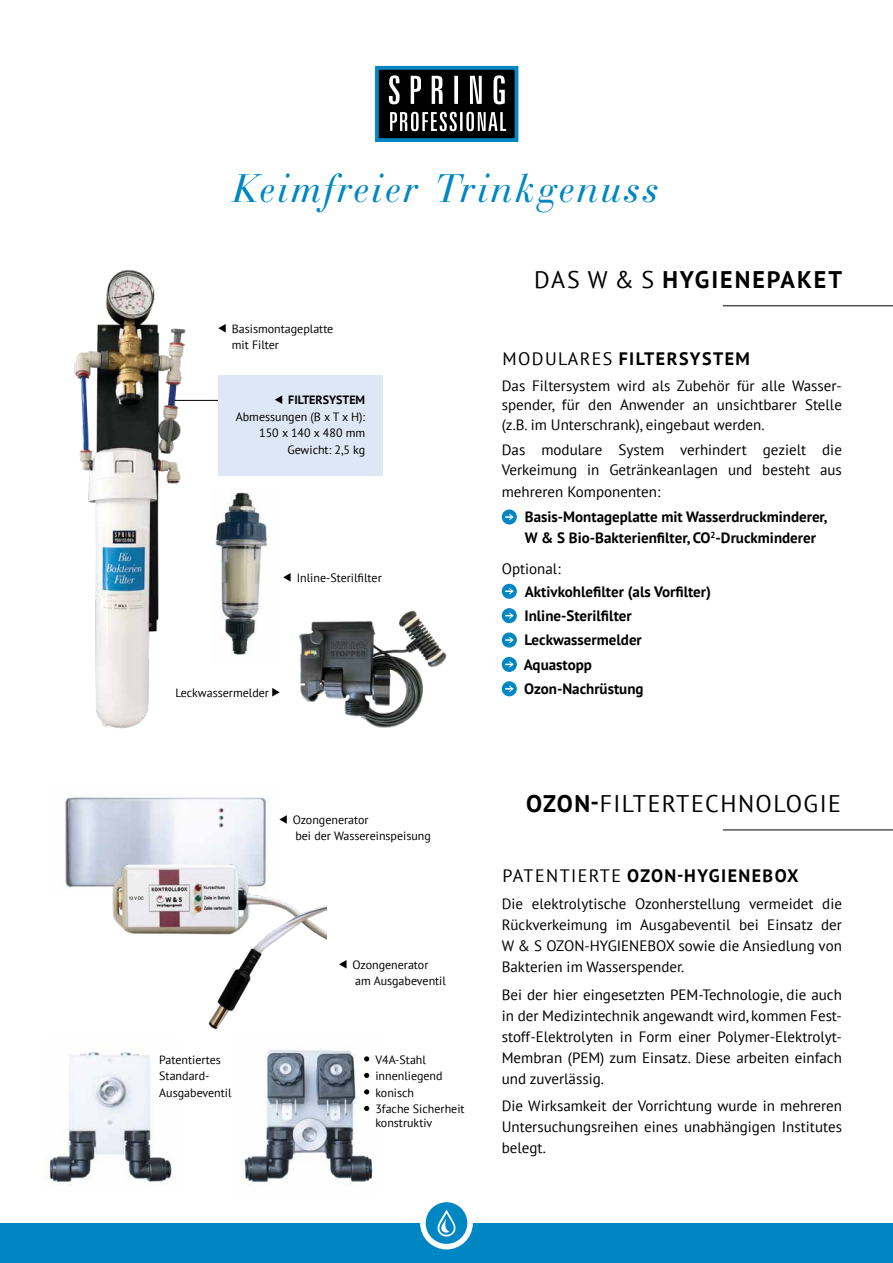
<style>
.page{position:relative;width:893px;height:1263px;background:#fff}
.page>*{position:absolute;margin:0;border:0;box-sizing:border-box;transform-origin:0 0}
.t1{font:italic 42px "Bauer Bodoni BT";letter-spacing:.08em;color:#0087c3}
.t2{font:24px "PT Sans";letter-spacing:.06em;color:#000}
.t3{font:700 24px "PT Sans";letter-spacing:.08em;color:#000}
.t4{font:700 18px "PT Sans";letter-spacing:.08em;color:#000}
.t5{font:15px/21px "PT Sans";color:#000;text-align:justify}
.t6{font:700 15px/24.5px "PT Sans";color:#000}
.t7{font:12px/16.5px "PT Sans";color:#000}
.t8{font:700 12px "PT Sans";color:#000}
.s1{font-weight:400}
.s2{font-weight:700}
</style>
<div class="page">
<div style="left:0;top:1223px;width:893px;height:40px;background:#0087c3"></div>
<img style="left:49px;top:1052px;width:123px;height:134px">
<img style="left:242px;top:1049px;width:131px;height:136px">
<hr style="left:173px;top:400px;width:110px;height:1px;background:#000">
<div style="left:218px;top:375px;width:164px;height:101px;background:#dde7f5"></div>
<svg style="left:275px;top:395px;width:7px;height:9px"></svg>
<svg style="left:375px;top:65px;width:144px;height:77px;background:#30444d"></svg>
<div style="left:502px;top:509px;width:15px;height:15px;background:#0087c3;border-radius:50%"></div>
<svg style="left:505px;top:514px;width:8px;height:6px"></svg>
<div style="left:502px;top:584px;width:15px;height:15px;background:#0087c3;border-radius:50%"></div>
<svg style="left:505px;top:588px;width:8px;height:6px"></svg>
<div style="left:502px;top:608px;width:15px;height:15px;background:#0087c3;border-radius:50%"></div>
<svg style="left:505px;top:612px;width:8px;height:7px"></svg>
<svg style="left:502px;top:632px;width:15px;height:16px"></svg>
<svg style="left:505px;top:637px;width:8px;height:6px"></svg>
<div style="left:502px;top:657px;width:15px;height:15px;background:#0087c3;border-radius:50%"></div>
<svg style="left:505px;top:661px;width:8px;height:7px"></svg>
<div style="left:502px;top:681px;width:15px;height:15px;background:#0087c3;border-radius:50%"></div>
<svg style="left:505px;top:685px;width:8px;height:7px"></svg>
<hr style="left:723px;top:305px;width:170px;height:1px;background:#000">
<hr style="left:723px;top:829px;width:170px;height:1px;background:#000">
<svg style="left:423px;top:1199px;width:47px;height:47px"></svg>
<div style="left:420px;top:1197px;width:53px;height:52px;border:6px solid #fff;border-radius:50%"></div>
<svg style="left:437px;top:1209px;width:18px;height:27px"></svg>
<img style="left:65px;top:797px;width:201px;height:92px">
<img style="left:108px;top:857px;width:218px;height:173px">
<img style="left:215px;top:492px;width:52px;height:163px">
<svg style="left:283px;top:573px;width:8px;height:9px"></svg>
<svg style="left:218px;top:324px;width:8px;height:8px"></svg>
<svg style="left:339px;top:960px;width:8px;height:8px"></svg>
<svg style="left:279px;top:815px;width:8px;height:9px"></svg>
<svg style="left:364px;top:1056px;width:5px;height:5px"></svg>
<svg style="left:364px;top:1073px;width:5px;height:5px"></svg>
<svg style="left:364px;top:1089px;width:5px;height:5px"></svg>
<svg style="left:364px;top:1106px;width:5px;height:5px"></svg>
<img style="left:74px;top:270px;width:123px;height:459px">
<img style="left:299px;top:610px;width:148px;height:118px">
<svg style="left:272px;top:688px;width:8px;height:8px"></svg>
<h1 class="t1" style="left:234px;top:163px;width:427px">Keimfreier Trinkgenuss</h1>
<p class="t7" style="left:232px;top:320px;width:103px">Basismontageplatte mit Filter</p>
<p class="t8" style="left:288px;top:392px;width:78px">FILTERSYSTEM</p>
<p class="t7" style="left:236px;top:408px;width:131px;text-align:right">Abmessungen (B x T x H):<br>150 x 140 x 480 mm<br>Gewicht: 2,5 kg</p>
<p class="t7" style="left:297px;top:569px;width:87px">Inline-Sterilfilter</p>
<p class="t7" style="left:175px;top:684px;width:95px">Leckwassermelder</p>
<h2 class="t3" style="left:534px;top:264px;width:309px"><span class="s1">DAS W &amp; S</span> HYGIENEPAKET</h2>
<p class="t4" style="left:502px;top:346px;width:249px"><span class="s1">MODULARES</span> FILTERSYSTEM</p>
<p class="t5" style="left:502px;top:375px;width:342px;line-height:19.5px">Das Filtersystem wird als Zubehör für alle Wasser&shy;spender, für den Anwender an unsichtbarer Stelle (z.B. im Unterschrank), eingebaut werden.</p>
<p class="t5" style="left:502px;top:440px;width:342px;line-height:19.5px">Das modulare System verhindert gezielt die<br>Verkeimung in Getränkeanlagen und besteht aus</p>
<p class="t5" style="left:502px;top:480px;width:160px">mehreren Komponenten:</p>
<p class="t6" style="left:525px;top:506px;width:304px;line-height:21px">Basis-Montageplatte mit Wasserdruckminderer,<br>W &amp; S Bio-Bakterienfilter, CO<sup>2</sup>-Druckminderer</p>
<p class="t5" style="left:502px;top:558px;width:60px">Optional:</p>
<p class="t6" style="left:524px;top:579px;width:189px">Aktivkohlefilter (als Vorfilter)<br>Inline-Sterilfilter<br>Leckwassermelder<br>Aquastopp<br>Ozon-Nachrüstung</p>
<p class="t7" style="left:293px;top:811px;width:140px">Ozongenerator<br>bei der Wassereinspeisung</p>
<p class="t7" style="left:353px;top:956px;width:95px">Ozongenerator am Ausgabeventil</p>
<p class="t7" style="left:159px;top:1051px;width:74px">Patentiertes<br>Standard-<br>Ausgabeventil</p>
<p class="t7" style="left:375px;top:1051px;width:91px">V4A-Stahl innenliegend konisch<br>3fache Sicherheit</p>
<p class="t7" style="left:375px;top:1114px;width:59px">konstruktiv</p>
<h2 class="t2" style="left:526px;top:788px;width:316px"><span class="s2">OZON-</span>FILTERTECHNOLOGIE</h2>
<p class="t4" style="left:502px;top:864px;width:298px"><span class="s1">PATENTIERTE</span> OZON-HYGIENEBOX</p>
<p class="t5" style="left:502px;top:893px;width:342px">Die elektrolytische Ozonherstellung vermeidet die Rückverkeimung im Ausgabeventil bei Einsatz der W &amp; S OZON-HYGIENEBOX sowie die Ansiedlung von Bakterien im Wasserspender.</p>
<p class="t5" style="left:502px;top:984px;width:342px">Bei der hier eingesetzten PEM-Technologie, die auch in der Medizintechnik angewandt wird, kommen Fest&shy;stoff-Elektrolyten in Form einer Polymer-Elektrolyt-Membran (PEM) zum Einsatz. Diese arbeiten einfach und zuverlässig.</p>
<p class="t5" style="left:502px;top:1095px;width:342px">Die Wirksamkeit der Vorrichtung wurde in mehreren Untersuchungsreihen eines unabhängigen Institutes belegt.</p>
</div>
